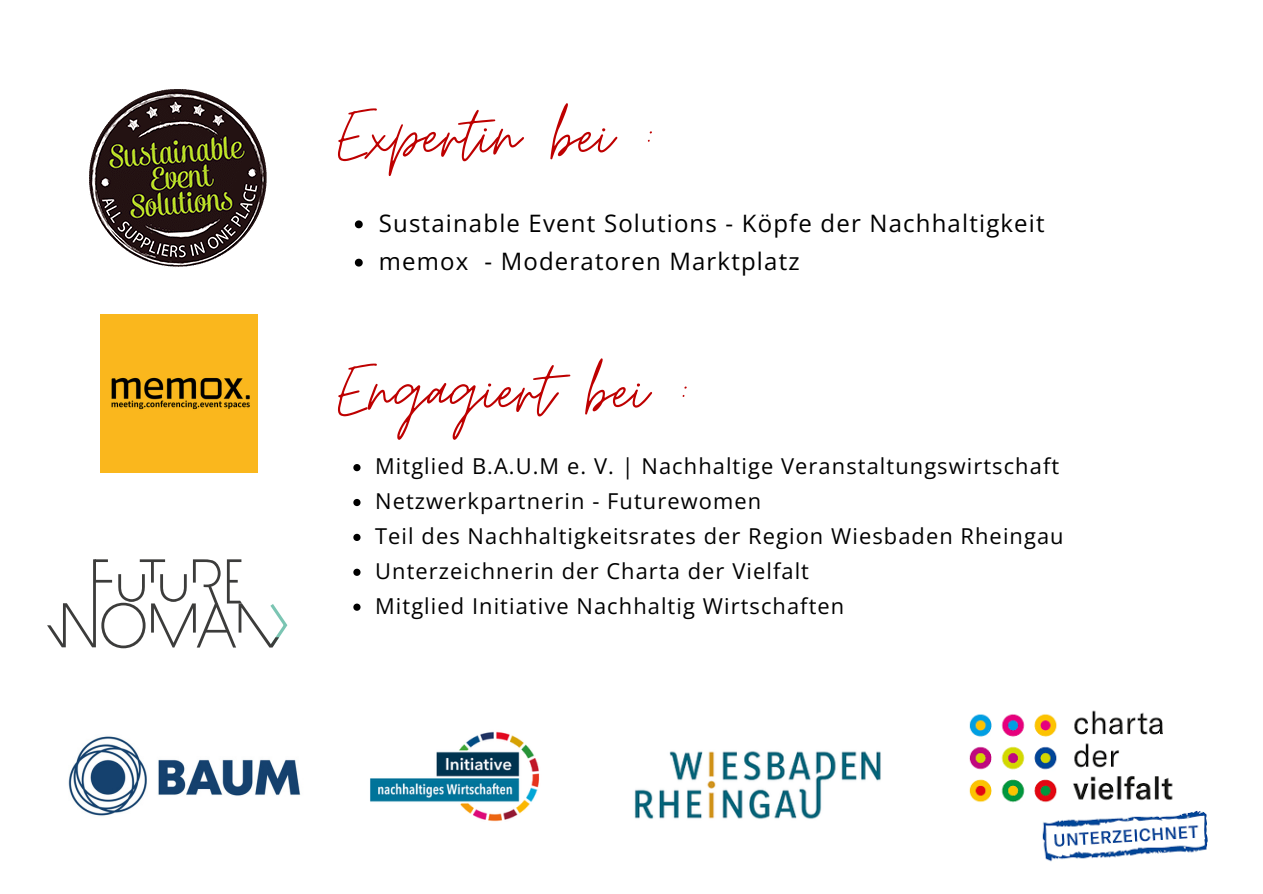
<style>
.page{position:relative;width:1263px;height:894px;background:#fff}
.page>*{position:absolute;margin:0;border:0;box-sizing:border-box;transform-origin:0 0}
.t1{font:82.5px "Moon Time";color:#be0000}
.t2{font:24px "Open Sans";letter-spacing:.05em;color:#000}
.t3{font:21.9px "Open Sans";letter-spacing:.05em;color:#000}
</style>
<div class="page">
<img style="left:100px;top:314px;width:158px;height:158px">
<img style="left:89px;top:89px;width:178px;height:179px">
<svg style="left:47px;top:559px;width:241px;height:89px"></svg>
<img style="left:634px;top:751px;width:247px;height:68px">
<img style="left:969px;top:710px;width:239px;height:152px">
<img style="left:68px;top:736px;width:233px;height:80px">
<img style="left:370px;top:731px;width:169px;height:91px">
<svg style="left:353px;top:464px;width:8px;height:7px"></svg>
<svg style="left:353px;top:499px;width:8px;height:7px"></svg>
<svg style="left:353px;top:533px;width:8px;height:8px"></svg>
<svg style="left:353px;top:568px;width:8px;height:7px"></svg>
<svg style="left:353px;top:603px;width:8px;height:7px"></svg>
<svg style="left:355px;top:220px;width:8px;height:8px"></svg>
<svg style="left:355px;top:258px;width:8px;height:8px"></svg>
<p class="t1" style="left:338px;top:85px;width:319px">Expertin bei :</p>
<p class="t2" style="left:379px;top:206px;width:667px">Sustainable Event Solutions - Köpfe der Nachhaltigkeit</p>
<h1 class="t2" style="left:379px;top:244px;width:422px">memox - Moderatoren Marktplatz</h1>
<p class="t1" style="left:338px;top:340px;width:353px">Engagiert bei :</p>
<p class="t3" style="left:375px;top:451px;width:686px">Mitglied B.A.U.M e. V. | Nachhaltige Veranstaltungswirtschaft</p>
<p class="t3" style="left:375px;top:485px;width:387px">Netzwerkpartnerin - Futurewomen</p>
<p class="t3" style="left:375px;top:520px;width:690px">Teil des Nachhaltigkeitsrates der Region Wiesbaden Rheingau</p>
<h1 class="t3" style="left:375px;top:555px;width:435px">Unterzeichnerin der Charta der Vielfalt</h1>
<p class="t3" style="left:375px;top:590px;width:471px">Mitglied Initiative Nachhaltig Wirtschaften</p>
</div>
